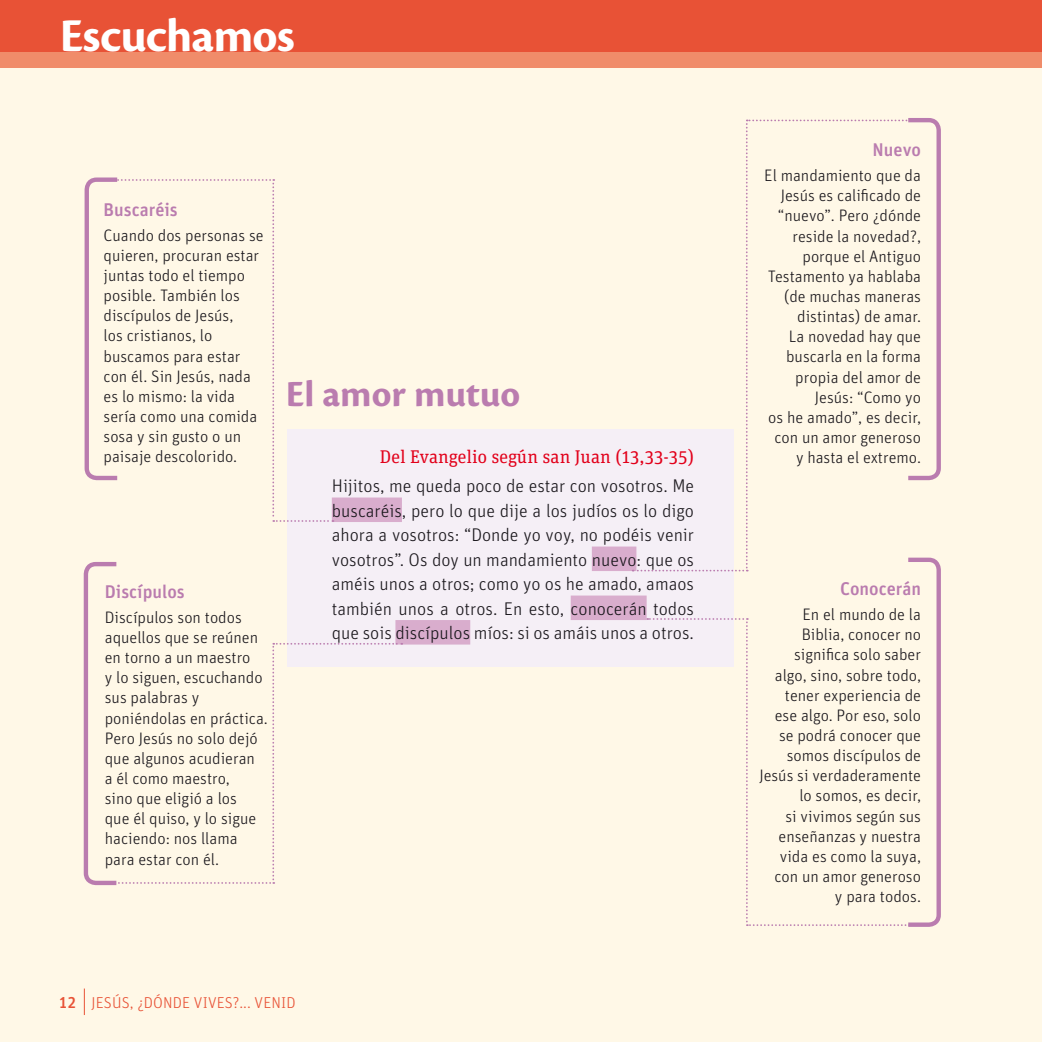
<style>
.page{position:relative;width:1042px;height:1042px;background:#fff}
.page>*{position:absolute;margin:0;border:0;box-sizing:border-box;transform-origin:0 0}
.t1{font:700 49px "Cronos Pro";letter-spacing:-.02em;color:#fff}
.t2{font:700 38.5px "Cronos Pro";color:#ba7caf}
.t3{font:300 18.38px/24.5px "Unit Pro";color:#1a171c;text-align:justify}
.t4{font:18.38px "Unit Slab OT";color:#e2001a}
.t5{font:500 18.38px "Unit OT";color:#ba7caf}
.t6{font:300 16.62px/20.1px "Unit OT";color:#1a171c}
.t7{font:300 15.75px "Unit Pro";letter-spacing:.01em;color:#e85236}
.s1{font-weight:500}
</style>
<div class="page">
<div style="left:0;top:39px;width:1042px;height:1003px;background:#fff8e7"></div>
<div style="left:0;top:39px;width:1042px;height:29px;background:#f08c6a"></div>
<div style="left:0;top:0;width:1042px;height:52px;background:#e85236"></div>
<div style="left:287px;top:429px;width:446px;height:237px;background:#f5eff6"></div>
<div style="left:332px;top:497px;width:70px;height:25px;background:#d9adcd"></div>
<div style="left:592px;top:546px;width:44px;height:25px;background:#d9adcd"></div>
<div style="left:571px;top:595px;width:75px;height:25px;background:#d9adcd"></div>
<div style="left:395px;top:620px;width:75px;height:24px;background:#d9adcd"></div>
<svg style="left:84px;top:988px;width:1px;height:27px"></svg>
<svg style="left:83px;top:562px;width:319px;height:324px"></svg>
<svg style="left:84px;top:177px;width:249px;height:345px"></svg>
<svg style="left:632px;top:118px;width:309px;height:809px"></svg>
<h1 class="t1" style="left:60px;top:17px;width:236px">Escuchamos</h1>
<p class="t5" style="left:104px;top:199px;width:76px">Buscaréis</p>
<p class="t6" style="left:104px;top:226px;width:162px">Cuando dos personas se quieren, procuran estar juntas todo el tiempo posible. También los discípulos de Jesús,<br>los cristianos, lo buscamos para estar con él. Sin Jesús, nada es lo mismo: la vida sería como una comida sosa y sin gusto o un paisaje descolorido.</p>
<p class="t5" style="left:105px;top:581px;width:81px">Discípulos</p>
<p class="t6" style="left:105px;top:608px;width:165px">Discípulos son todos aquellos que se reúnen en torno a un maestro<br>y lo siguen, escuchando sus palabras y poniéndolas en práctica.<br>Pero Jesús no solo dejó que algunos acudieran<br>a él como maestro,<br>sino que eligió a los<br>que él quiso, y lo sigue haciendo: nos llama para estar con él.</p>
<h2 class="t2" style="left:286px;top:379px;width:236px">El amor mutuo</h2>
<p class="t5" style="left:872px;top:139px;width:50px">Nuevo</p>
<p class="t6" style="left:764px;top:167px;width:158px;text-align:right">El mandamiento que da<br>Jesús es calificado de “nuevo”. Pero ¿dónde reside la novedad?, porque el Antiguo<br>Testamento ya hablaba (de muchas maneras distintas) de amar.<br>La novedad hay que buscarla en la forma propia del amor de<br>Jesús: “Como yo<br>os he amado”, es decir, con un amor generoso</p>
<p class="t4" style="left:380px;top:446px;width:316px">Del Evangelio según san Juan (13,33-35)</p>
<p class="t6" style="left:796px;top:449px;width:126px">y hasta el extremo.</p>
<p class="t3" style="left:332px;top:475px;width:364px">Hijitos, me queda poco de estar con vosotros. Me buscaréis, pero lo que dije a los judíos os lo digo ahora a vosotros: “Donde yo voy, no podéis venir vosotros”. Os doy un mandamiento nuevo: que os améis unos a otros; como yo os he amado, amaos también unos a otros. En esto, conocerán todos que sois discípulos míos: si os amáis unos a otros.</p>
<p class="t5" style="left:840px;top:578px;width:82px">Conocerán</p>
<p class="t6" style="left:759px;top:606px;width:163px;text-align:right">En el mundo de la<br>Biblia, conocer no significa solo saber algo, sino, sobre todo, tener experiencia de ese algo. Por eso, solo se podrá conocer que somos discípulos de<br>Jesús si verdaderamente lo somos, es decir,<br>si vivimos según sus enseñanzas y nuestra vida es como la suya, con un amor generoso<br>y para todos.</p>
<p class="t7" style="left:59px;top:997px;width:238px"><span class="s1">12</span> JESÚS, ¿DÓNDE VIVES?... VENID</p>
</div>
